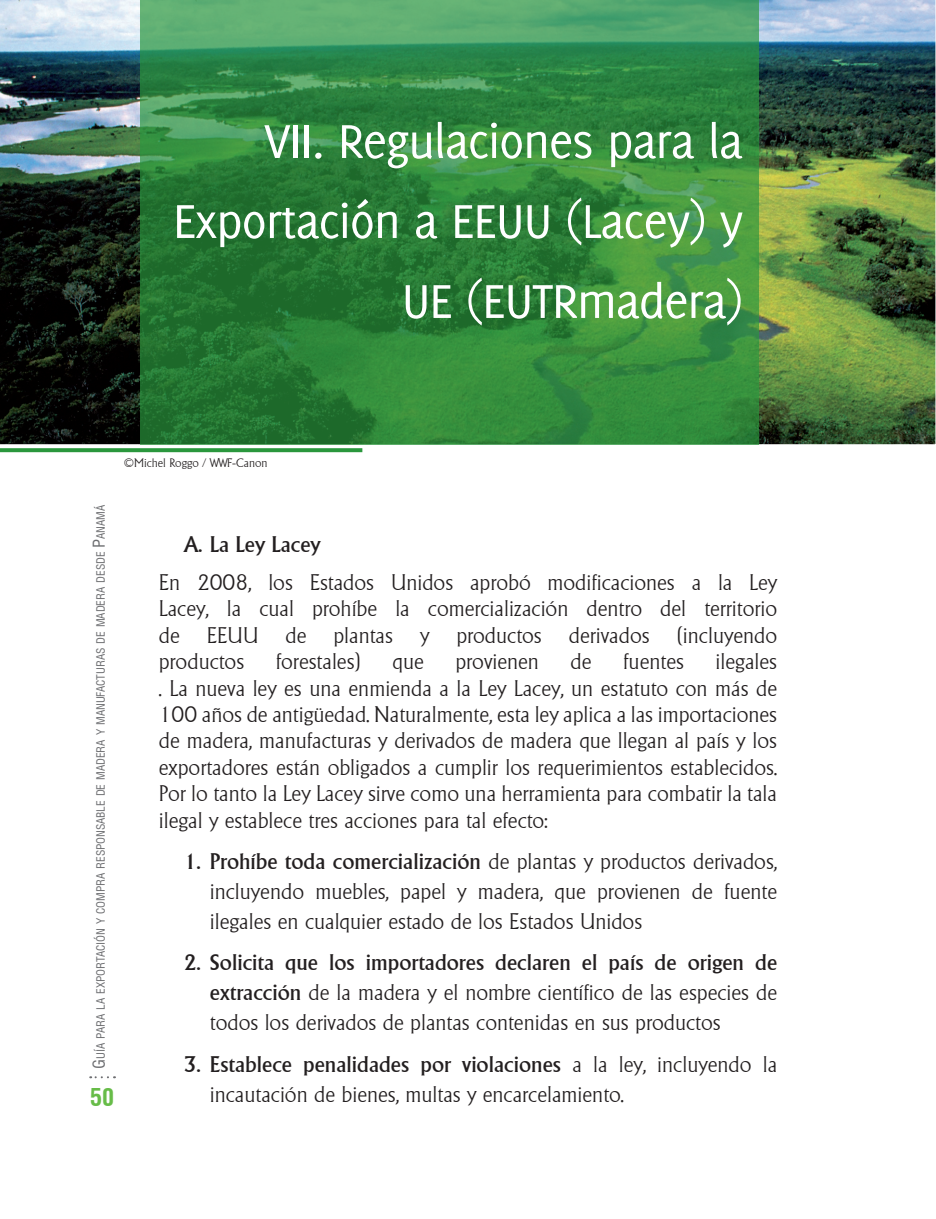
<style>
.page{position:relative;width:936px;height:1219px;background:#fff}
.page>*{position:absolute;margin:0;border:0;box-sizing:border-box;transform-origin:0 0}
.t1{font:52px/80px "Delicious";letter-spacing:-.025em;color:#fff;text-align:right}
.t2{font:700 condensed 24px "Switzerland";color:#67bc48}
.t3{font:200 22px/26.4px "Alberta";color:#231f20;text-align:justify}
.t4{font:22px "Alberta";color:#231f20}
.t5{font:200 12px "Alberta";color:#231f20}
.t6{font:11.2px "Switzerland Condensed";color:#6c6d70}
.s1{font-size:16px}
.s2{font-weight:400}
</style>
<div class="page">
<svg style="left:90px;top:1076px;width:18px;height:2px"></svg>
<img style="left:0;top:0;width:935px;height:445px">
<svg style="left:141px;top:0;width:618px;height:444px;background:#348841"></svg>
<svg style="left:0;top:448px;width:362px;height:4px"></svg>
<h1 class="t1" style="left:173px;top:100px;width:571px">VII. Regulaciones para la<br>Exportación a EEUU (Lacey) y<br>UE (EUTRmadera)</h1>
<p class="t5" style="left:124px;top:456px;width:145px">©Michel Roggo / WWF-Canon</p>
<p class="t6" style="left:94px;top:1069px;width:566px;rotate:-90deg"><span class="s1">G</span>uía para la exportación y compra responsable de madera y manufacturas de madera desde <span class="s1">P</span>anamá</p>
<p class="t2" style="left:90px;top:1082px;width:25px">50</p>
<p class="t4" style="left:184px;top:532px;width:138px">A. La Ley Lacey</p>
<p class="t3" style="left:159px;top:569px;width:619px">En 2008, los Estados Unidos aprobó modificaciones a la Ley Lacey, la cual prohíbe la comercialización dentro del territorio de EEUU de plantas y productos derivados (incluyendo productos</p>
<p class="t3" style="left:276px;top:649px;width:86px">forestales)</p>
<p class="t3" style="left:392px;top:649px;width:33px">que</p>
<p class="t3" style="left:455px;top:649px;width:85px">provienen</p>
<p class="t3" style="left:570px;top:649px;width:23px">de</p>
<p class="t3" style="left:623px;top:649px;width:62px">fuentes</p>
<p class="t3" style="left:159px;top:649px;width:619px;text-indent:556px">ilegales . La nueva ley es una enmienda a la Ley Lacey, un estatuto con más de 100 años de antigüedad. Naturalmente, esta ley aplica a las importaciones de madera, manufacturas y derivados de madera que llegan al país y los exportadores están obligados a cumplir los requerimientos establecidos.<br>Por lo tanto la Ley Lacey sirve como una herramienta para combatir la tala ilegal y establece tres acciones para tal efecto:</p>
<p class="t3" style="left:210px;top:847px;width:568px;line-height:30px;text-indent:-26px"><span class="s2">1. Prohíbe toda comercialización</span> de plantas y productos derivados, incluyendo muebles, papel y madera, que provienen de fuente ilegales en cualquier estado de los Estados Unidos</p>
<p class="t3" style="left:210px;top:948px;width:569px;line-height:30px;text-indent:-26px"><span class="s2">2. Solicita que los importadores declaren el país de origen de extracción</span> de la madera y el nombre científico de las especies de todos los derivados de plantas contenidas en sus productos</p>
<p class="t3" style="left:210px;top:1049px;width:569px;line-height:30px;text-indent:-26px"><span class="s2">3. Establece penalidades por violaciones</span> a la ley, incluyendo la incautación de bienes, multas y encarcelamiento.</p>
</div>
